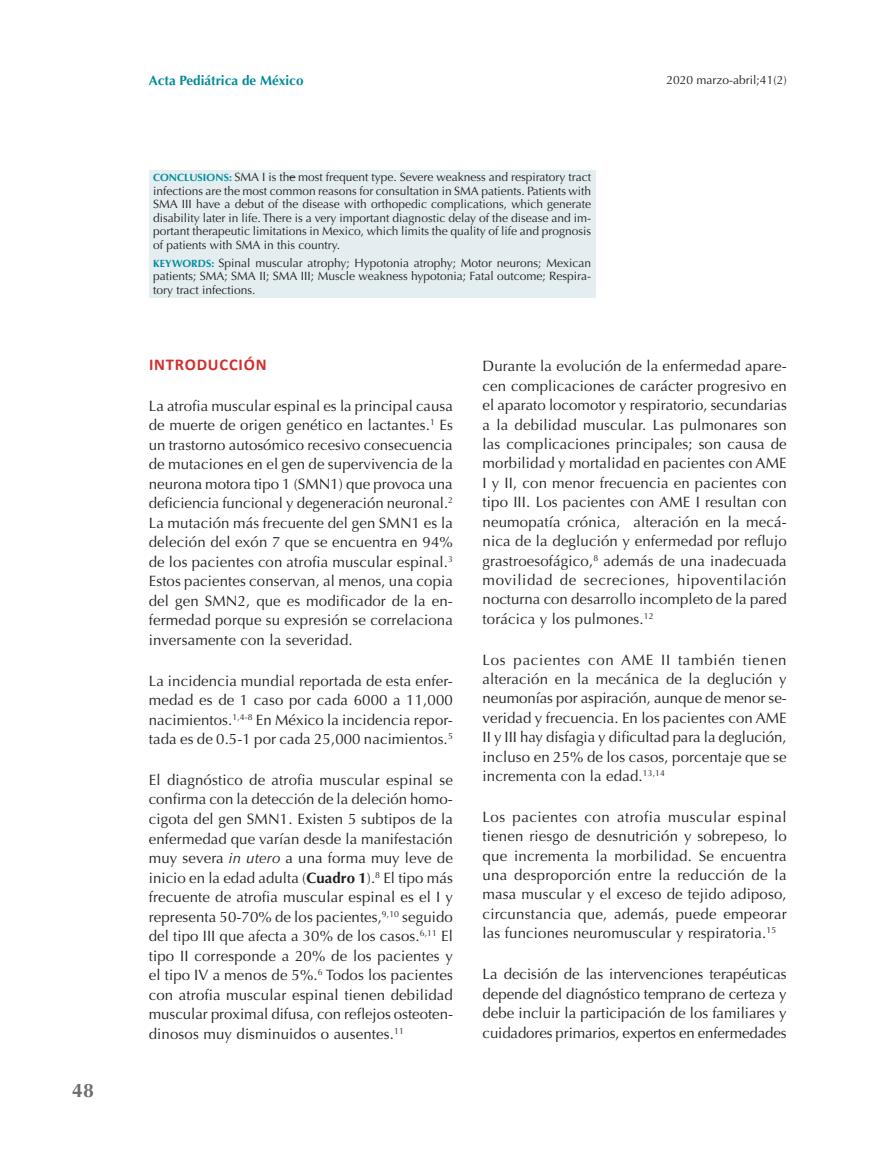
<style>
.page{position:relative;width:893px;height:1149px;background:#fff}
.page>*{position:absolute;margin:0;border:0;box-sizing:border-box;transform-origin:0 0}
.t1{font:700 19.5px "Optima";color:#6c6d70}
.t2{font:700 16.5px "Calibri";letter-spacing:.05em;color:#d22e2e}
.t3{font:15px/19.5px "Optima";letter-spacing:.01em;color:#231f20;text-align:justify}
.t4{font:700 13.5px "Optima";color:#008b9a}
.t5{font:12px/13.5px "Optima";color:#231f20;text-align:justify}
.s1{font-weight:700;font-size:10.5px;color:#008b9a}
.s2{font-style:italic}
.s3{font-weight:700}
</style>
<div class="page">
<div style="left:149px;top:170px;width:446px;height:128px;background:#e4eef0"></div>
<h1 class="t1" style="left:72px;top:1079px;width:23px">48</h1>
<p class="t4" style="left:149px;top:73px;width:156px">Acta Pediátrica de México</p>
<p class="t5" style="left:153px;top:170px;width:440px"><span class="s1">CONCLUSIONS:</span> SMA I is the most frequent type. Severe weakness and respiratory tract infections are the most common reasons for consultation in SMA patients. Patients with SMA III have a debut of the disease with orthopedic complications, which generate disability later in life. There is a very important diagnostic delay of the disease and im&shy;portant therapeutic limitations in Mexico, which limits the quality of life and prognosis of patients with SMA in this country.</p>
<p class="t5" style="left:153px;top:256px;width:439px"><span class="s1">KEYWORDS:</span> Spinal muscular atrophy; Hypotonia atrophy; Motor neurons; Mexican patients; SMA; SMA II; SMA III; Muscle weakness hypotonia; Fatal outcome; Respira&shy;tory tract infections.</p>
<p class="t5" style="left:667px;top:73px;width:122px">2020 marzo-abril;41(2)</p>
<p class="t2" style="left:149px;top:354px;width:119px">INTRODUCCIÓN</p>
<p class="t3" style="left:149px;top:396px;width:306px">La atrofia muscular espinal es la principal causa de muerte de origen genético en lactantes.<sup>1</sup> Es un trastorno autosómico recesivo consecuencia de mutaciones en el gen de supervivencia de la neurona motora tipo 1 (SMN1) que provoca una deficiencia funcional y degeneración neuronal.<sup>2<br></sup>La mutación más frecuente del gen SMN1 es la deleción del exón 7 que se encuentra en 94% de los pacientes con atrofia muscular espinal.<sup>3<br></sup>Estos pacientes conservan, al menos, una copia del gen SMN2, que es modificador de la en&shy;fermedad porque su expresión se correlaciona inversamente con la severidad.</p>
<p class="t3" style="left:149px;top:670px;width:306px">La incidencia mundial reportada de esta enfer&shy;medad es de 1 caso por cada 6000 a 11,000 nacimientos.<sup>1,4-8</sup> En México la incidencia repor&shy;tada es de 0.5-1 por cada 25,000 nacimientos.<sup>5</sup></p>
<p class="t3" style="left:149px;top:770px;width:306px">El diagnóstico de atrofia muscular espinal se confirma con la detección de la deleción homo&shy;cigota del gen SMN1. Existen 5 subtipos de la enfermedad que varían desde la manifestación muy severa <span class="s2">in utero</span> a una forma muy leve de inicio en la edad adulta (<span class="s3">Cuadro 1</span>).<sup>8</sup> El tipo más frecuente de atrofia muscular espinal es el I y representa 50-70% de los pacientes,<sup>9,10</sup> seguido del tipo III que afecta a 30% de los casos.<sup>6,11</sup> El tipo II corresponde a 20% de los pacientes y el tipo IV a menos de 5%.<sup>6</sup> Todos los pacientes con atrofia muscular espinal tienen debilidad muscular proximal difusa, con reflejos osteoten&shy;dinosos muy disminuidos o ausentes.<sup>11</sup></p>
<p class="t3" style="left:483px;top:356px;width:306px">Durante la evolución de la enfermedad apare&shy;cen complicaciones de carácter progresivo en el aparato locomotor y respiratorio, secundarias a la debilidad muscular. Las pulmonares son las complicaciones principales; son causa de morbilidad y mortalidad en pacientes con AME I y II, con menor frecuencia en pacientes con tipo III. Los pacientes con AME I resultan con neumopatía crónica, alteración en la mecá&shy;nica de la deglución y enfermedad por reflujo grastroesofágico,<sup>8</sup> además de una inadecuada movilidad de secreciones, hipoventilación nocturna con desarrollo incompleto de la pared torácica y los pulmones.<sup>12</sup></p>
<p class="t3" style="left:483px;top:649px;width:306px">Los pacientes con AME II también tienen alteración en la mecánica de la deglución y neumonías por aspiración, aunque de menor se&shy;veridad y frecuencia. En los pacientes con AME II y III hay disfagia y dificultad para la deglución, incluso en 25% de los casos, porcentaje que se incrementa con la edad.<sup>13,14</sup></p>
<p class="t3" style="left:483px;top:807px;width:306px">Los pacientes con atrofia muscular espinal tienen riesgo de desnutrición y sobrepeso, lo que incrementa la morbilidad. Se encuentra una desproporción entre la reducción de la masa muscular y el exceso de tejido adiposo, circunstancia que, además, puede empeorar las funciones neuromuscular y respiratoria.<sup>15</sup></p>
<p class="t3" style="left:483px;top:964px;width:306px">La decisión de las intervenciones terapéuticas depende del diagnóstico temprano de certeza y debe incluir la participación de los familiares y cuidadores primarios, expertos en enfermedades</p>
</div>
